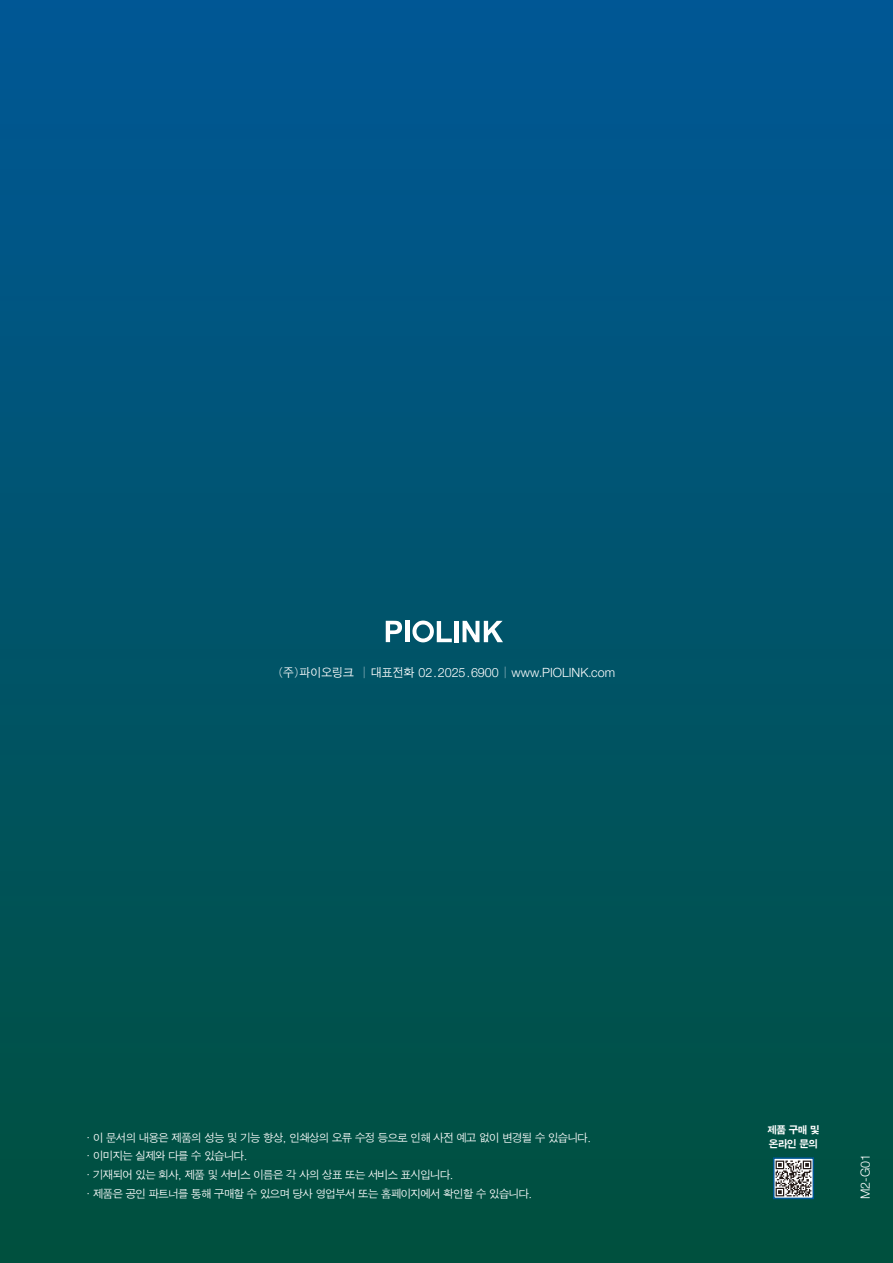
<style>
.page{position:relative;width:893px;height:1263px;background:#fff}
.page>*{position:absolute;margin:0;border:0;box-sizing:border-box;transform-origin:0 0}
.t1{font:300 12.75px "Helvetica Neue";color:#fff}
.t2{font:11.25px "SMJ Gothic Std";letter-spacing:-.1em;color:#fff}
.t3{font:10.5px "SMK Gothic Std";letter-spacing:-.1em;color:#fff}
.s1{font-family:"SMJ Gothic Std";font-weight:400;font-size:12px}
.s2{font-family:"Adobe Myungjo Std";font-weight:500;font-size:12px}
.s3{font-size:12px}
</style>
<div class="page">
<div style="left:0;top:0;width:893px;height:1263px;background:linear-gradient(to bottom,#005797,#00503c)"></div>
<svg style="left:386px;top:621px;width:16px;height:21px"></svg>
<hr style="left:405px;top:621px;width:4px;height:21px;background:#fff">
<svg style="left:412px;top:621px;width:40px;height:21px"></svg>
<div style="left:454px;top:621px;width:5px;height:21px;background:#fff"></div>
<svg style="left:463px;top:621px;width:40px;height:21px"></svg>
<svg style="left:773px;top:1157px;width:41px;height:42px"></svg>
<img style="left:775px;top:1160px;width:37px;height:36px">
<hr style="left:892px;top:0;width:1px;height:1263px;background:#00578d">
<hr style="left:892px;top:295px;width:1px;height:968px;background:#00557b">
<svg style="left:892px;top:493px;width:1px;height:770px"></svg>
<p class="t1" style="left:278px;top:664px;width:339px"><span class="s1">(주)파이오링크 | 대표전화</span> 02<span class="s2">.</span>2025<span class="s2">.</span>6900 <span class="s1">|</span> www<span class="s3">.</span>PIOLINK<span class="s3">.</span>com</p>
<p class="t2" style="left:83px;top:1131px;width:510px">·이 문서의 내용은 제품의 성능 및 기능 향상, 인쇄상의 오류 수정 등으로 인해 사전 예고 없이 변경될 수 있습니다.</p>
<p class="t2" style="left:83px;top:1150px;width:166px">·이미지는 실제와 다를 수 있습니다.</p>
<p class="t2" style="left:83px;top:1169px;width:373px">·기재되어 있는 회사, 제품 및 서비스 이름은 각 사의 상표 또는 서비스 표시입니다.</p>
<p class="t2" style="left:83px;top:1188px;width:451px">·제품은 공인 파트너를 통해 구매할 수 있으며 당사 영업부서 또는 홈페이지에서 확인할 수 있습니다.</p>
<p class="t3" style="left:767px;top:1124px;width:54px">제품 구매 및</p>
<p class="t3" style="left:769px;top:1138px;width:51px">온라인 문의</p>
<p class="t1" style="left:858px;top:1199px;width:47px;rotate:-90deg">M2-G01</p>
</div>
